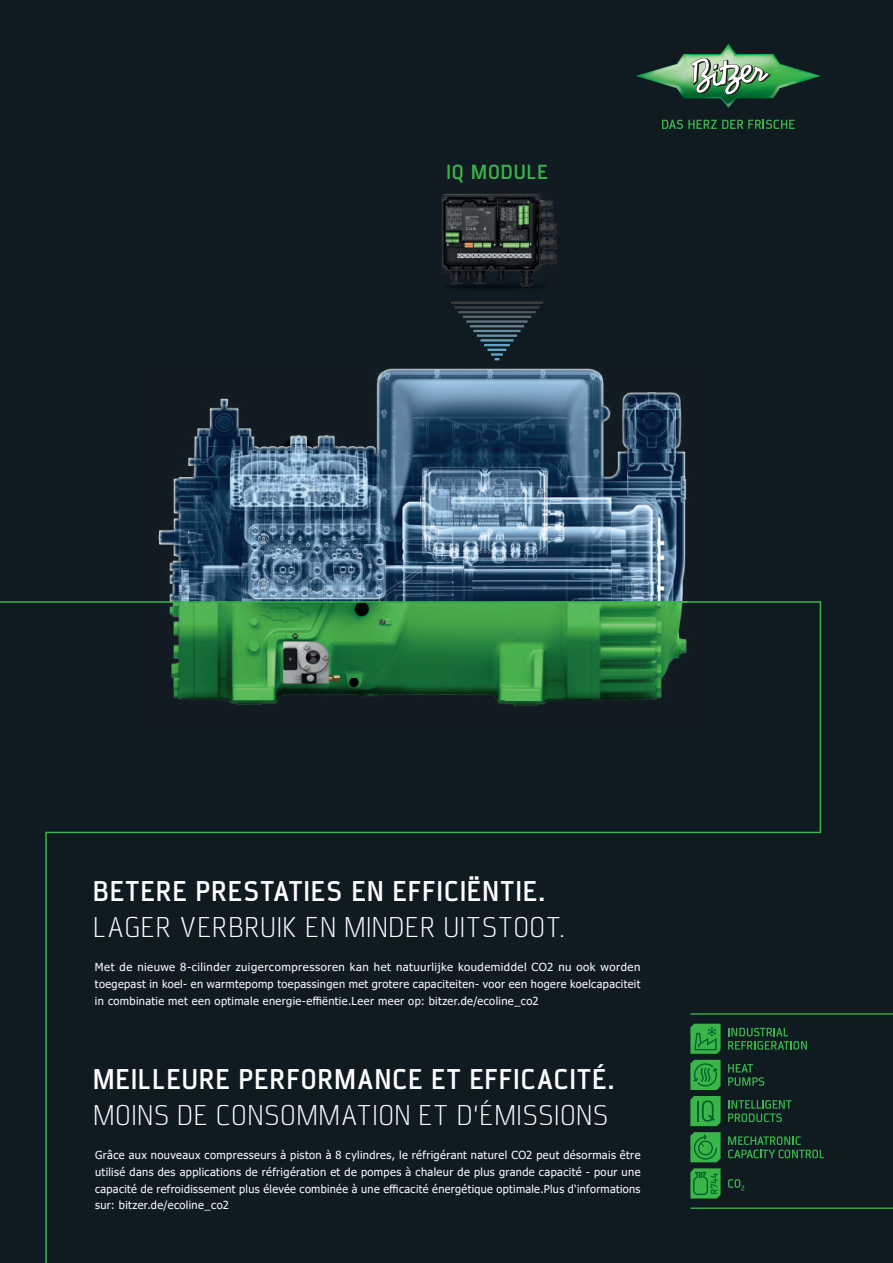
<style>
.page{position:relative;width:893px;height:1263px;background:#101a21}
.page>*{position:absolute;margin:0;border:0;box-sizing:border-box;transform-origin:0 0}
.t1{font:700 26.7px "AF Diwa";letter-spacing:.07em;color:#fff;scale:.96 1}
.t2{font:300 26.7px "AF Diwa";letter-spacing:.015em;color:#fff;scale:.95 1}
.t3{font:700 24.9px "AF Diwa";letter-spacing:.07em;color:#fff;scale:.96 1}
.t4{font:300 24.9px "AF Diwa";letter-spacing:.015em;color:#fff;scale:.95 1}
.t5{font:700 17.85px "AF Diwa";letter-spacing:.05em;color:#3ab54a}
.t6{font:11.1px/16.6px "Tahoma";letter-spacing:.03em;color:#fff;text-align:justify}
</style>
<div class="page">
<img style="left:158px;top:368px;width:530px;height:232px">
<svg style="left:45px;top:600px;width:777px;height:663px"></svg>
<hr style="left:0;top:601px;width:688px;height:2px;background:#3ab54a">
<img style="left:441px;top:194px;width:117px;height:94px">
<svg style="left:451px;top:301px;width:92px;height:59px"></svg>
<svg style="left:662px;top:120px;width:133px;height:9px"></svg>
<img style="left:636px;top:44px;width:185px;height:64px">
<div style="left:87px;top:1058px;width:561px;height:161px;background:#101a21"></div>
<div style="left:88px;top:872px;width:561px;height:144px;background:#101a21"></div>
<hr style="left:690px;top:1013px;width:203px;height:1px;background:#3ab54a">
<svg style="left:690px;top:1024px;width:30px;height:30px"></svg>
<svg style="left:728px;top:1028px;width:79px;height:22px"></svg>
<svg style="left:690px;top:1060px;width:30px;height:30px"></svg>
<svg style="left:728px;top:1064px;width:36px;height:22px"></svg>
<svg style="left:690px;top:1096px;width:30px;height:30px"></svg>
<hr style="left:697px;top:1101px;width:2px;height:20px;background:#006028">
<svg style="left:728px;top:1100px;width:64px;height:22px"></svg>
<svg style="left:690px;top:1132px;width:30px;height:30px"></svg>
<svg style="left:728px;top:1136px;width:96px;height:22px"></svg>
<svg style="left:690px;top:1168px;width:30px;height:30px"></svg>
<svg style="left:728px;top:1179px;width:16px;height:11px"></svg>
<hr style="left:690px;top:1207px;width:203px;height:2px;background:#3ab54a">
<h3 class="t5" style="left:446px;top:160px;width:103px">IQ MODULE</h3>
<h2 class="t3" style="left:93px;top:876px;width:472px">BETERE PRESTATIES EN EFFICIËNTIE.</h2>
<h2 class="t4" style="left:93px;top:912px;width:498px">LAGER VERBRUIK EN MINDER UITSTOOT.</h2>
<p class="t6" style="left:95px;top:960px;width:547px">Met de nieuwe 8-cilinder zuigercompressoren kan het natuurlijke koudemiddel CO2 nu ook worden toegepast in koel- en warmtepomp toepassingen met grotere capaciteiten- voor een hogere koelcapaciteit in combinatie met een optimale energie-effiëntie.Leer meer op: bitzer.de/ecoline_co2</p>
<h1 class="t1" style="left:46px;top:1046px;width:507px">BETERE PRESTATIES EN EFFICIËNTIE.</h1>
<h1 class="t2" style="left:46px;top:1085px;width:535px">LAGER VERBRUIK EN MINDER UITSTOOT.</h1>
<h2 class="t3" style="left:93px;top:1064px;width:545px">MEILLEURE PERFORMANCE ET EFFICACITÉ.</h2>
<h2 class="t4" style="left:93px;top:1100px;width:544px">MOINS DE CONSOMMATION ET D‘ÉMISSIONS</h2>
<p class="t6" style="left:95px;top:1147px;width:547px">Grâce aux nouveaux compresseurs à piston à 8 cylindres, le réfrigérant naturel CO2 peut désormais être utilisé dans des applications de réfrigération et de pompes à chaleur de plus grande capacité - pour une capacité de refroidissement plus élevée combinée à une efficacité énergétique optimale.Plus d‘informations sur: bitzer.de/ecoline_co2</p>
</div>
